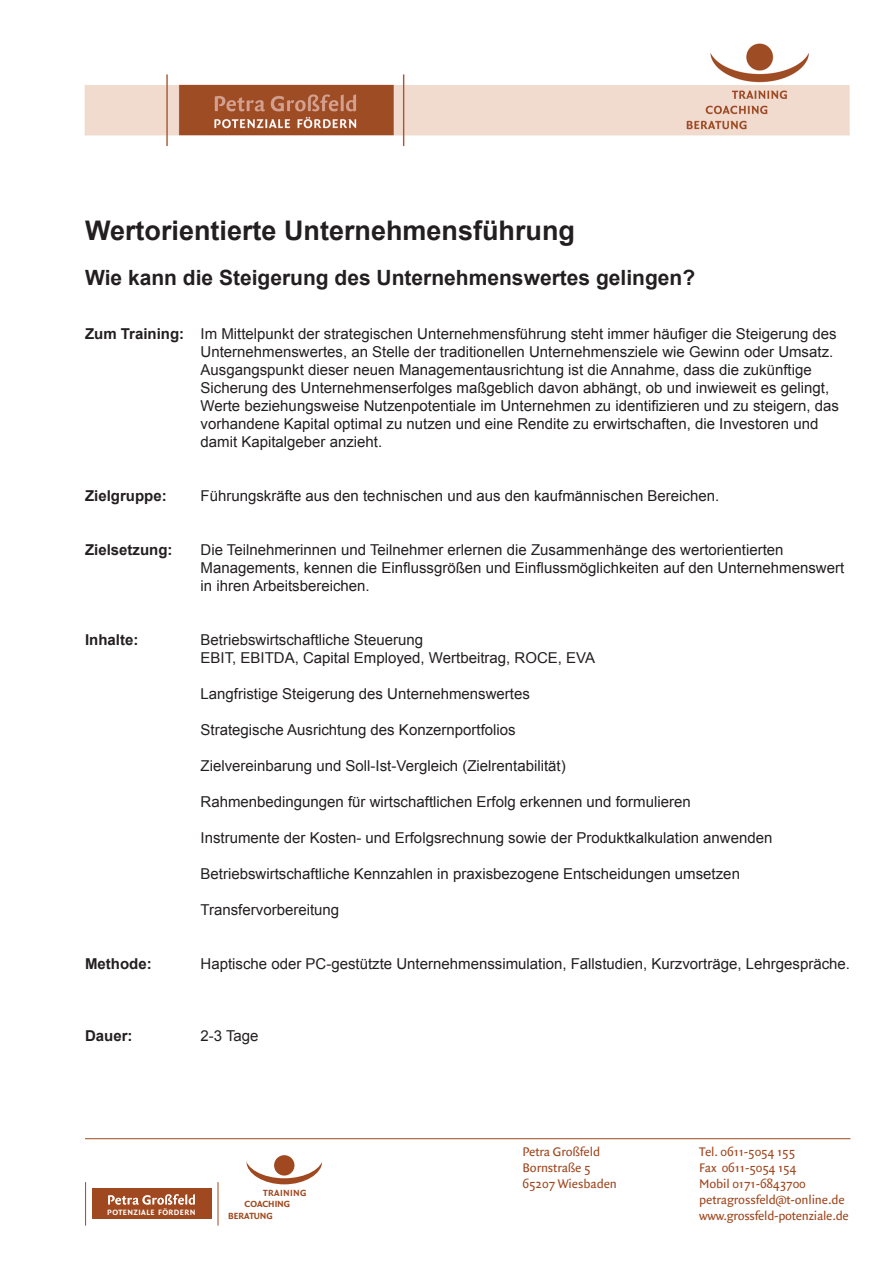
<style>
.page{position:relative;width:893px;height:1263px;background:#fff}
.page>*{position:absolute;margin:0;border:0;box-sizing:border-box;transform-origin:0 0}
.t1{font:700 27px "Arial";color:#231f20}
.t2{font:700 21px "Arial";color:#231f20}
.t3{font:15px/18px "Arial";color:#231f20}
.t4{font:700 15px "Arial";color:#231f20}
.t5{font:13.35px/16px "Quadraat Sans";letter-spacing:-.01em;color:#a0481f}
.t6{font:700 9.6px "Quadraat Sans";letter-spacing:-.01em;color:#a0481f}
.t7{font:700 9.6px "Quadraat Sans";letter-spacing:.04em;color:#a0481f}
.t8{font:700 8.25px "Quadraat Sans";letter-spacing:.05em;color:#fff}
.s1{font-weight:700}
</style>
<div class="page">
<img style="left:84px;top:43px;width:766px;height:103px">
<div style="left:92px;top:1188px;width:120px;height:31px;background:#a0481f"></div>
<svg style="left:108px;top:1194px;width:87px;height:11px"></svg>
<hr style="left:85px;top:1182px;width:1px;height:43px;background:#a0481f">
<hr style="left:218px;top:1182px;width:1px;height:43px;background:#a0481f">
<svg style="left:246px;top:1155px;width:76px;height:29px"></svg>
<div style="left:274px;top:1155px;width:20px;height:20px;background:#a0481f;border-radius:50%"></div>
<hr style="left:85px;top:1138px;width:765px;height:1px;background:#a0481f">
<h1 class="t1" style="left:85px;top:212px;width:492px">Wertorientierte Unternehmensführung</h1>
<h2 class="t2" style="left:85px;top:263px;width:612px">Wie kann die Steigerung des Unternehmenswertes gelingen?</h2>
<p class="t3" style="left:201px;top:325px;width:640px;text-indent:-116px"><span class="s1">Zum Training:</span> Im Mittelpunkt der strategischen Unternehmensführung steht immer häufiger die Steigerung des Unternehmenswertes, an Stelle der traditionellen Unternehmensziele wie Gewinn oder Umsatz.<br>Ausgangspunkt dieser neuen Managementausrichtung ist die Annahme, dass die zukünftige Sicherung des Unternehmenserfolges maßgeblich davon abhängt, ob und inwieweit es gelingt, Werte beziehungsweise Nutzenpotentiale im Unternehmen zu identifizieren und zu steigern, das vorhandene Kapital optimal zu nutzen und eine Rendite zu erwirtschaften, die Investoren und damit Kapitalgeber anzieht.</p>
<p class="t4" style="left:85px;top:486px;width:83px">Zielgruppe:</p>
<p class="t3" style="left:201px;top:487px;width:520px">Führungskräfte aus den technischen und aus den kaufmännischen Bereichen.</p>
<p class="t4" style="left:85px;top:540px;width:89px">Zielsetzung:</p>
<p class="t3" style="left:201px;top:541px;width:645px">Die Teilnehmerinnen und Teilnehmer erlernen die Zusammenhänge des wertorientierten<br>Managements, kennen die Einflussgrößen und Einflussmöglichkeiten auf den Unternehmenswert in ihren Arbeitsbereichen.</p>
<p class="t4" style="left:85px;top:630px;width:55px">Inhalte:</p>
<p class="t3" style="left:201px;top:631px;width:396px">Betriebswirtschaftliche Steuerung<br>EBIT, EBITDA, Capital Employed, Wertbeitrag, ROCE, EVA</p>
<p class="t3" style="left:201px;top:685px;width:331px">Langfristige Steigerung des Unternehmenswertes</p>
<p class="t3" style="left:201px;top:721px;width:317px">Strategische Ausrichtung des Konzernportfolios</p>
<p class="t3" style="left:201px;top:757px;width:367px">Zielvereinbarung und Soll-Ist-Vergleich (Zielrentabilität)</p>
<p class="t3" style="left:201px;top:793px;width:492px">Rahmenbedingungen für wirtschaftlichen Erfolg erkennen und formulieren</p>
<p class="t3" style="left:201px;top:829px;width:573px">Instrumente der Kosten- und Erfolgsrechnung sowie der Produktkalkulation anwenden</p>
<p class="t3" style="left:201px;top:865px;width:541px">Betriebswirtschaftliche Kennzahlen in praxisbezogene Entscheidungen umsetzen</p>
<p class="t3" style="left:201px;top:901px;width:140px">Transfervorbereitung</p>
<p class="t4" style="left:85px;top:954px;width:68px">Methode:</p>
<p class="t3" style="left:201px;top:955px;width:651px">Haptische oder PC-gestützte Unternehmenssimulation, Fallstudien, Kurzvorträge, Lehrgespräche.</p>
<p class="t4" style="left:85px;top:1026px;width:49px">Dauer:</p>
<p class="t3" style="left:201px;top:1027px;width:60px">2-3 Tage</p>
<p class="t8" style="left:107px;top:1207px;width:90px">POTENZIALE FÖRDERN</p>
<p class="t7" style="left:263px;top:1187px;width:45px">TRAINING</p>
<p class="t6" style="left:245px;top:1199px;width:47px">COACHING</p>
<p class="t6" style="left:228px;top:1210px;width:46px">BERATUNG</p>
<p class="t5" style="left:522px;top:1144px;width:96px">Petra Großfeld<br>Bornstraße 5<br>65207 Wiesbaden</p>
<p class="t5" style="left:699px;top:1144px;width:151px">Tel. 0611-5054 155<br>Fax 0611-5054 154<br>Mobil 0171-6843700 petragrossfeld@t-online.de www.grossfeld-potenziale.de</p>
</div>
